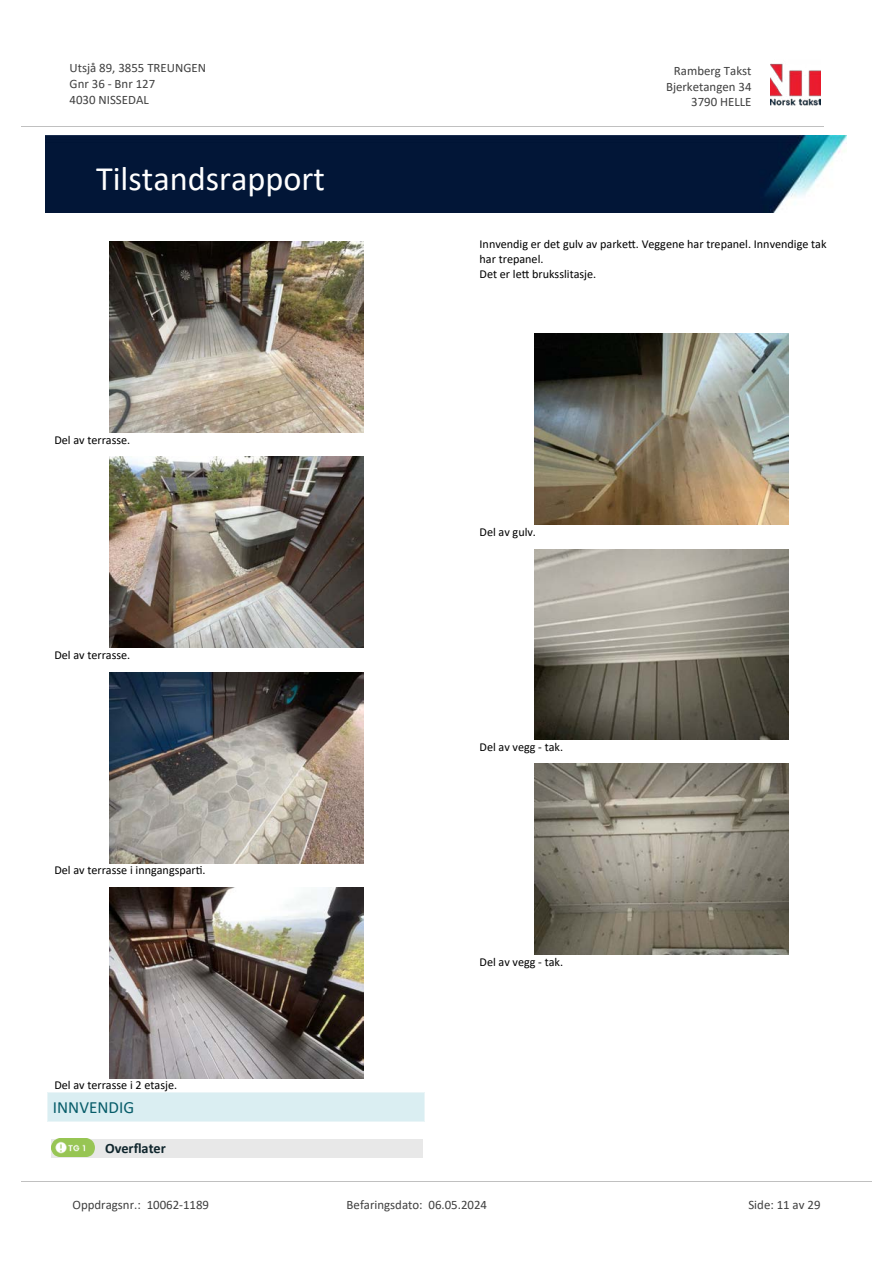
<style>
.page{position:relative;width:893px;height:1263px;background:#fff}
.page>*{position:absolute;margin:0;border:0;box-sizing:border-box;transform-origin:0 0}
.t1{font:34.35px "Calibri";color:#fff}
.t2{font:17.1px "Calibri";color:#065c69}
.t3{font:700 14.25px "Calibri";color:#0f252c}
.t4{font:12.9px/15.8px "Calibri";color:#404040}
.t5{font:12.15px/14.9px "Calibri";color:#000}
</style>
<div class="page">
<img style="left:109px;top:241px;width:254px;height:191px">
<img style="left:109px;top:457px;width:254px;height:191px">
<img style="left:109px;top:672px;width:254px;height:191px">
<img style="left:109px;top:888px;width:254px;height:190px">
<div style="left:47px;top:1093px;width:377px;height:28px;background:#daeef2"></div>
<svg style="left:47px;top:1093px;width:1px;height:28px"></svg>
<svg style="left:424px;top:1092px;width:1px;height:29px"></svg>
<hr style="left:47px;top:1092px;width:377px;height:1px;background:#eaf5f7">
<hr style="left:47px;top:1121px;width:377px;height:1px;background:#eaf5f7">
<div style="left:51px;top:1139px;width:372px;height:18px;background:#e8e8e8"></div>
<svg style="left:56px;top:1143px;width:39px;height:14px"></svg>
<img style="left:51px;top:1138px;width:43px;height:18px">
<img style="left:534px;top:334px;width:254px;height:190px">
<img style="left:534px;top:549px;width:254px;height:191px">
<img style="left:534px;top:763px;width:254px;height:191px">
<img style="left:770px;top:63px;width:51px;height:43px">
<hr style="left:21px;top:127px;width:802px;height:1px;background:#c0c0c0">
<img style="left:46px;top:135px;width:800px;height:78px">
<hr style="left:21px;top:1181px;width:851px;height:1px;background:#c0c0c0">
<p class="t4" style="left:70px;top:60px;width:138px">Utsjå 89, 3855 TREUNGEN<br>Gnr 36 - Bnr 127<br>4030 NISSEDAL</p>
<p class="t4" style="left:674px;top:63px;width:79px">Ramberg Takst</p>
<p class="t4" style="left:666px;top:78px;width:87px">Bjerketangen 34</p>
<p class="t4" style="left:691px;top:94px;width:62px">3790 HELLE</p>
<h1 class="t1" style="left:96px;top:155px;width:230px">Tilstandsrapport</h1>
<p class="t5" style="left:54px;top:432px;width:78px">Del av terrasse.</p>
<p class="t5" style="left:54px;top:647px;width:78px">Del av terrasse.</p>
<p class="t5" style="left:54px;top:862px;width:153px">Del av terrasse i inngangspar琀椀.</p>
<p class="t5" style="left:54px;top:1078px;width:124px">Del av terrasse i 2 etasje.</p>
<h2 class="t2" style="left:53px;top:1095px;width:83px">INNVENDIG</h2>
<p class="t3" style="left:105px;top:1138px;width:62px">Over昀氀ater</p>
<p class="t5" style="left:480px;top:236px;width:349px">Innvendig er det gulv av parke琀琀. Veggene har trepanel. Innvendige tak har trepanel.<br>Det er le琀琀 bruksslitasje.</p>
<p class="t5" style="left:480px;top:524px;width:58px">Del av gulv.</p>
<p class="t5" style="left:480px;top:739px;width:85px">Del av vegg - tak.</p>
<p class="t5" style="left:480px;top:954px;width:85px">Del av vegg - tak.</p>
<p class="t4" style="left:72px;top:1197px;width:138px">Oppdragsnr.: 10062-1189</p>
<p class="t4" style="left:347px;top:1197px;width:142px">Befaringsdato: 06.05.2024</p>
<p class="t4" style="left:748px;top:1197px;width:74px">Side: 11 av 29</p>
</div>
